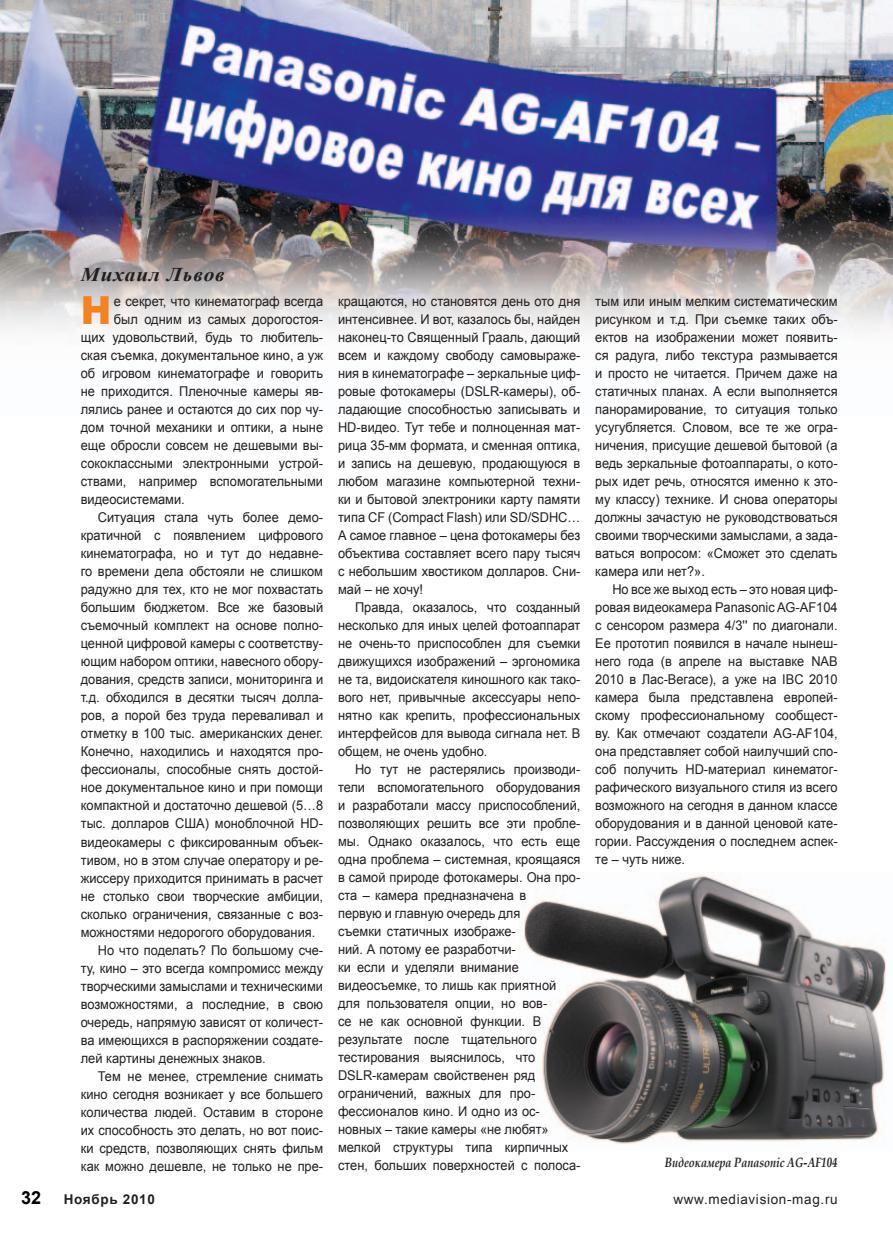
<style>
.page{position:relative;width:893px;height:1234px;background:#fff}
.page>*{position:absolute;margin:0;border:0;box-sizing:border-box;transform-origin:0 0}
.t1{font:900 38.7px "Arial";color:#f58220;scale:.95 1}
.t2{font:italic 700 19.5px "Times New Roman";letter-spacing:.04em;color:#231f20;scale:1.1 1}
.t3{font:700 18px "Arial";color:#000}
.t4{font:13.5px/18px "Arial";color:#231f20;text-align:justify;scale:.95 1}
.t5{font:italic 700 13.5px "Book Antiqua";color:#231f20;scale:.8 1}
.t6{font:13.5px "Arial";letter-spacing:.05em;color:#231f20}
.t7{font:700 13.5px "Arial";letter-spacing:.05em;color:#231f20}
</style>
<div class="page">
<img style="left:0;top:0;width:893px;height:332px">
<img style="left:524px;top:872px;width:362px;height:272px">
<h2 class="t2" style="left:81px;top:261px;width:132px">Михаил Львов</h2>
<h1 class="t1" style="left:81px;top:282px;width:34px">Н</h1>
<p class="t4" style="left:114px;top:292px;width:222px">е секрет, что кинематограф всегда</p>
<p class="t4" style="left:114px;top:310px;width:222px">был одним из самых дорогостоя-</p>
<p class="t4" style="left:81px;top:328px;width:257px">щих удовольствий, будь то любитель-</p>
<p class="t4" style="left:81px;top:346px;width:257px">ская съемка, документальное кино, а уж</p>
<p class="t4" style="left:81px;top:364px;width:257px">об игровом кинематографе и говорить</p>
<p class="t4" style="left:81px;top:382px;width:257px">не приходится. Пленочные камеры яв-</p>
<p class="t4" style="left:81px;top:400px;width:257px">лялись ранее и остаются до сих пор чу-</p>
<p class="t4" style="left:81px;top:418px;width:257px">дом точной механики и оптики, а ныне</p>
<p class="t4" style="left:81px;top:436px;width:257px">еще обросли совсем не дешевыми вы-</p>
<p class="t4" style="left:81px;top:454px;width:257px">сококлассными электронными устрой-</p>
<p class="t4" style="left:81px;top:472px;width:257px">ствами, например вспомогательными</p>
<p class="t4" style="left:81px;top:490px;width:111px">видеосистемами.</p>
<p class="t4" style="left:98px;top:508px;width:239px">Ситуация стала чуть более демо-</p>
<p class="t4" style="left:81px;top:526px;width:257px">кратичной с появлением цифрового</p>
<p class="t4" style="left:81px;top:544px;width:257px">кинематографа, но и тут до недавне-</p>
<p class="t4" style="left:81px;top:562px;width:257px">го времени дела обстояли не слишком</p>
<p class="t4" style="left:81px;top:580px;width:257px">радужно для тех, кто не мог похвастать</p>
<p class="t4" style="left:81px;top:598px;width:257px">большим бюджетом. Все же базовый</p>
<p class="t4" style="left:81px;top:616px;width:257px">съемочный комплект на основе полно-</p>
<p class="t4" style="left:81px;top:634px;width:257px">ценной цифровой камеры с соответству-</p>
<p class="t4" style="left:81px;top:652px;width:257px">ющим набором оптики, навесного обору-</p>
<p class="t4" style="left:81px;top:670px;width:257px">дования, средств записи, мониторинга и</p>
<p class="t4" style="left:81px;top:688px;width:257px">т.д. обходился в десятки тысяч долла-</p>
<p class="t4" style="left:81px;top:706px;width:257px">ров, а порой без труда переваливал и</p>
<p class="t4" style="left:81px;top:724px;width:257px">отметку в 100 тыс. американских денег.</p>
<p class="t4" style="left:81px;top:742px;width:257px">Конечно, находились и находятся про-</p>
<p class="t4" style="left:81px;top:760px;width:257px">фессионалы, способные снять достой-</p>
<p class="t4" style="left:81px;top:778px;width:257px">ное документальное кино и при помощи</p>
<p class="t4" style="left:81px;top:796px;width:257px">компактной и достаточно дешевой (5…8</p>
<p class="t4" style="left:81px;top:814px;width:257px">тыс. долларов США) моноблочной HD-</p>
<p class="t4" style="left:81px;top:832px;width:257px">видеокамеры с фиксированным объек-</p>
<p class="t4" style="left:81px;top:850px;width:257px">тивом, но в этом случае оператору и ре-</p>
<p class="t4" style="left:81px;top:868px;width:257px">жиссеру приходится принимать в расчет</p>
<p class="t4" style="left:81px;top:886px;width:257px">не столько свои творческие амбиции,</p>
<p class="t4" style="left:81px;top:904px;width:257px">сколько ограничения, связанные с воз-</p>
<p class="t4" style="left:81px;top:922px;width:248px">можностями недорогого оборудования.</p>
<p class="t4" style="left:98px;top:940px;width:239px">Но что поделать? По большому сче-</p>
<p class="t4" style="left:81px;top:958px;width:257px">ту, кино – это всегда компромисс между</p>
<p class="t4" style="left:81px;top:976px;width:257px">творческими замыслами и техническими</p>
<p class="t4" style="left:81px;top:994px;width:257px">возможностями, а последние, в свою</p>
<p class="t4" style="left:81px;top:1012px;width:257px">очередь, напрямую зависят от количест-</p>
<p class="t4" style="left:81px;top:1030px;width:257px">ва имеющихся в распоряжении создате-</p>
<p class="t4" style="left:81px;top:1048px;width:196px">лей картины денежных знаков.</p>
<p class="t4" style="left:98px;top:1066px;width:239px">Тем не менее, стремление снимать</p>
<p class="t4" style="left:81px;top:1084px;width:257px">кино сегодня возникает у все большего</p>
<p class="t4" style="left:81px;top:1102px;width:257px">количества людей. Оставим в стороне</p>
<p class="t4" style="left:81px;top:1120px;width:257px">их способность это делать, но вот поис-</p>
<p class="t4" style="left:81px;top:1138px;width:257px">ки средств, позволяющих снять фильм</p>
<p class="t4" style="left:81px;top:1156px;width:257px">как можно дешевле, не только не пре-</p>
<p class="t4" style="left:338px;top:292px;width:257px">кращаются, но становятся день ото дня интенсивнее. И вот, казалось бы, найден наконец-то Священный Грааль, дающий всем и каждому свободу самовыраже&shy;ния в кинематографе – зеркальные циф&shy;ровые фотокамеры (DSLR-камеры), об&shy;ладающие способностью записывать и HD-видео. Тут тебе и полноценная мат&shy;рица 35-мм формата, и сменная оптика, и запись на дешевую, продающуюся в любом магазине компьютерной техни&shy;ки и бытовой электроники карту памяти типа CF (Compact Flash) или SD/SDHC… А самое главное – цена фотокамеры без объектива составляет всего пару тысяч с небольшим хвостиком долларов. Сни&shy;май – не хочу!</p>
<p class="t4" style="left:338px;top:598px;width:257px;text-indent:17px">Правда, оказалось, что созданный несколько для иных целей фотоаппарат не очень-то приспособлен для съемки движущихся изображений – эргономика не та, видоискателя киношного как тако&shy;вого нет, привычные аксессуары непо&shy;нятно как крепить, профессиональных интерфейсов для вывода сигнала нет. В общем, не очень удобно.</p>
<p class="t4" style="left:338px;top:760px;width:257px;text-align:left;text-indent:17px">Но тут не растерялись производи&shy;тели вспомогательного оборудования и разработали массу приспособлений, позволяющих решить все эти пробле&shy;мы. Однако оказалось, что есть еще одна проблема – системная, кроящаяся в самой природе фотокамеры. Она про&shy;ста – камера предназначена в<br>первую и главную очередь для<br>съемки статичных изображе-<br>ний. А потому ее разработчи-<br>ки если и уделяли внимание видеосъемке, то лишь как приятной для пользователя опции, но вов-<br>се не как основной функции. В результате после тщательного тестирования выяснилось, что<br>DSLR-камерам свойственен ряд ограничений, важных для про&shy;фессионалов кино. И одно из ос&shy;новных – такие камеры «не любят» мелкой структуры типа кирпичных стен, больших поверхностей с полоса-</p>
<p class="t4" style="left:595px;top:292px;width:257px">тым или иным мелким систематическим рисунком и т.д. При съемке таких объ&shy;ектов на изображении может появить&shy;ся радуга, либо текстура размывается и просто не читается. Причем даже на статичных планах. А если выполняется панорамирование, то ситуация только усугубляется. Словом, все те же огра&shy;ничения, присущие дешевой бытовой (а ведь зеркальные фотоаппараты, о кото&shy;рых идет речь, относятся именно к это&shy;му классу) технике. И снова операторы должны зачастую не руководствоваться своими творческими замыслами, а зада&shy;ваться вопросом: «Сможет это сделать камера или нет?».</p>
<p class="t4" style="left:595px;top:580px;width:257px;text-indent:17px">Но все же выход есть – это новая циф&shy;ровая видеокамера Panasonic AG-AF104 с сенсором размера 4/3'' по диагонали.<br>Ее прототип появился в начале нынеш&shy;него года (в апреле на выставке NAB 2010 в Лас-Вегасе), а уже на IBC 2010 камера была представлена европей&shy;скому профессиональному сообщест&shy;ву. Как отмечают создатели AG-AF104, она представляет собой наилучший спо&shy;соб получить HD-материал кинематог&shy;рафического визуального стиля из всего возможного на сегодня в данном классе оборудования и в данной ценовой кате&shy;гории. Рассуждения о последнем аспек&shy;те – чуть ниже.</p>
<p class="t5" style="left:665px;top:1152px;width:217px">Видеокамера Panasonic AG-AF104</p>
<h3 class="t3" style="left:21px;top:1185px;width:22px">32</h3>
<p class="t7" style="left:64px;top:1190px;width:93px">Ноябрь 2010</p>
<p class="t6" style="left:673px;top:1190px;width:166px">www.mediavision-mag.ru</p>
</div>
